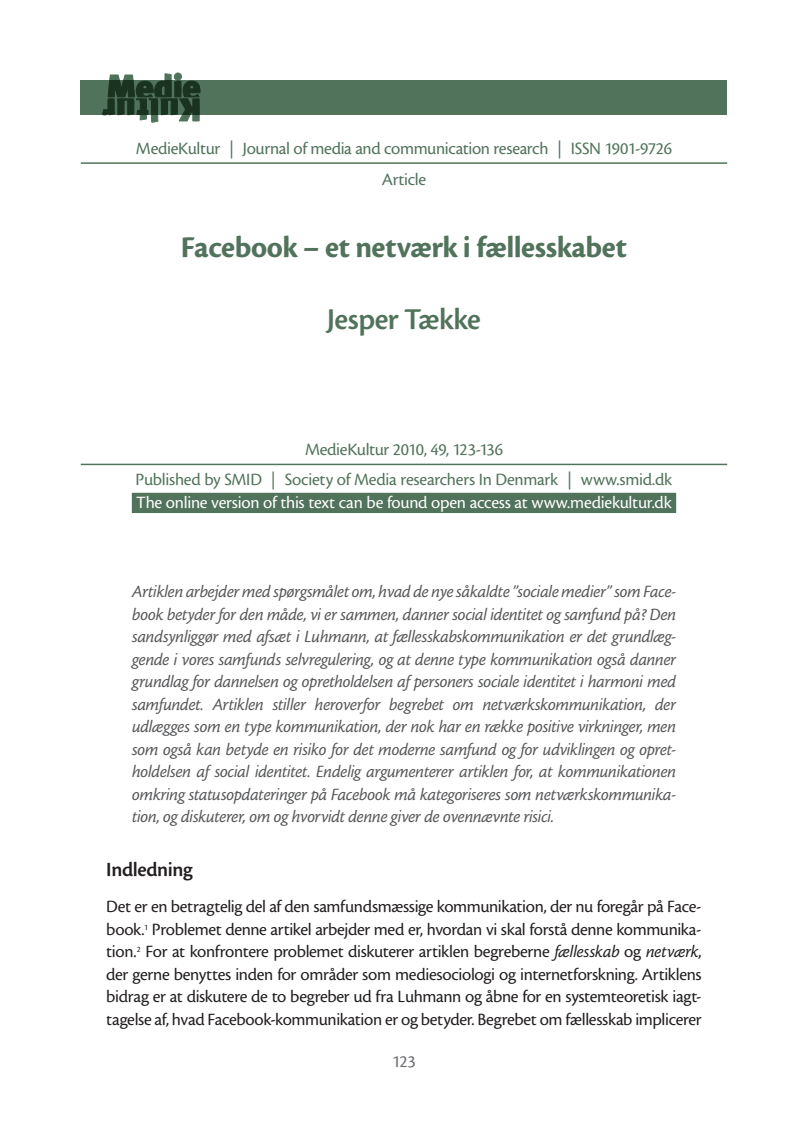
<style>
.page{position:relative;width:808px;height:1127px;background:#fff}
.page>*{position:absolute;margin:0;border:0;box-sizing:border-box;transform-origin:0 0}
.w_over_titel{font:31.5px "Cronos MM 700 21";letter-spacing:-.015em;color:#51735b}
.w_over_forfat{font:31.5px "Cronos MM 574 21";letter-spacing:-.015em;color:#51735b}
.w_mellem{font:21px "Cronos MM 574 14";letter-spacing:-.015em;color:#231f20}
.w_byline{font:18px/22.5px "Cronos MM It 408 12";letter-spacing:-.02em;color:#57585a;text-align:justify}
.w_brod{font:18px/22.5px "Cronos MM 408 12";letter-spacing:-.02em;color:#231f20;text-align:justify}
.w_over_bund{font:18px "Cronos MM 408 12";letter-spacing:-.02em;color:#51735b}
.t1{font:18px "Cronos MM 408 12";letter-spacing:-.015em;color:#fff}
.w_brod-2{font:18px "Cronos MM 408 12";color:#6c6d70}
.s1{font-family:"Cronos MM It 408 12"}
</style>
<div class="page">
<hr style="left:81px;top:162px;width:646px;height:2px;background:#51735b">
<hr style="left:81px;top:464px;width:646px;height:1px;background:#51735b">
<div style="left:132px;top:493px;width:544px;height:20px;background:#51735b"></div>
<div style="left:81px;top:81px;width:646px;height:34px;background:#51735b"></div>
<svg style="left:102px;top:73px;width:98px;height:49px"></svg>
<p class="w_over_bund" style="left:136px;top:139px;width:537px">MedieKultur | Journal of media and communication research | ISSN 1901-9726</p>
<p class="w_over_bund" style="left:382px;top:170px;width:46px">Article</p>
<p class="w_over_titel" style="left:181px;top:231px;width:447px">Facebook – et netværk i fællesskabet</p>
<p class="w_over_forfat" style="left:327px;top:303px;width:155px">Jesper Tække</p>
<p class="w_over_bund" style="left:305px;top:440px;width:199px">MedieKultur 2010, 49, 123-136</p>
<p class="w_over_bund" style="left:136px;top:470px;width:538px">Published by SMID | Society of Media researchers In Denmark | www.smid.dk</p>
<p class="t1" style="left:136px;top:493px;width:537px">The online version of this text can be found open access at www.mediekultur.dk</p>
<p class="w_byline" style="left:132px;top:580px;width:546px">Artiklen arbejder med spørgsmålet om, hvad de nye såkaldte ”sociale medier” som Face&shy;book betyder for den måde, vi er sammen, danner social identitet og samfund på? Den sandsynliggør med afsæt i Luhmann, at fællesskabskommunikation er det grundlæg&shy;gende i vores samfunds selvregulering, og at denne type kommunikation også danner grundlag for dannelsen og opretholdelsen af personers sociale identitet i harmoni med samfundet. Artiklen stiller heroverfor begrebet om netværkskommunikation, der udlægges som en type kommunikation, der nok har en række positive virkninger, men som også kan betyde en risiko for det moderne samfund og for udviklingen og opret&shy;holdelsen af social identitet. Endelig argumenterer artiklen for, at kommunikationen omkring statusopdateringer på Facebook må kategoriseres som netværkskommunika&shy;tion, og diskuterer, om og hvorvidt denne giver de ovennævnte risici.</p>
<p class="w_mellem" style="left:106px;top:859px;width:88px">Indledning</p>
<p class="w_brod" style="left:106px;top:896px;width:597px">Det er en betragtelig del af den samfundsmæssige kommunikation, der nu foregår på Face&shy;book.<sup>1</sup> Problemet denne artikel arbejder med er, hvordan vi skal forstå denne kommunika&shy;tion.<sup>2</sup> For at konfrontere problemet diskuterer artiklen begreberne <span class="s1">fællesskab</span> og <span class="s1">netværk</span>, der gerne benyttes inden for områder som mediesociologi og internetforskning. Artiklens bidrag er at diskutere de to begreber ud fra Luhmann og åbne for en systemteoretisk iagt&shy;tagelse af, hvad Facebook-kommunikation er og betyder. Begrebet om fællesskab implicerer</p>
<p class="w_brod-2" style="left:392px;top:1051px;width:25px">123</p>
</div>
